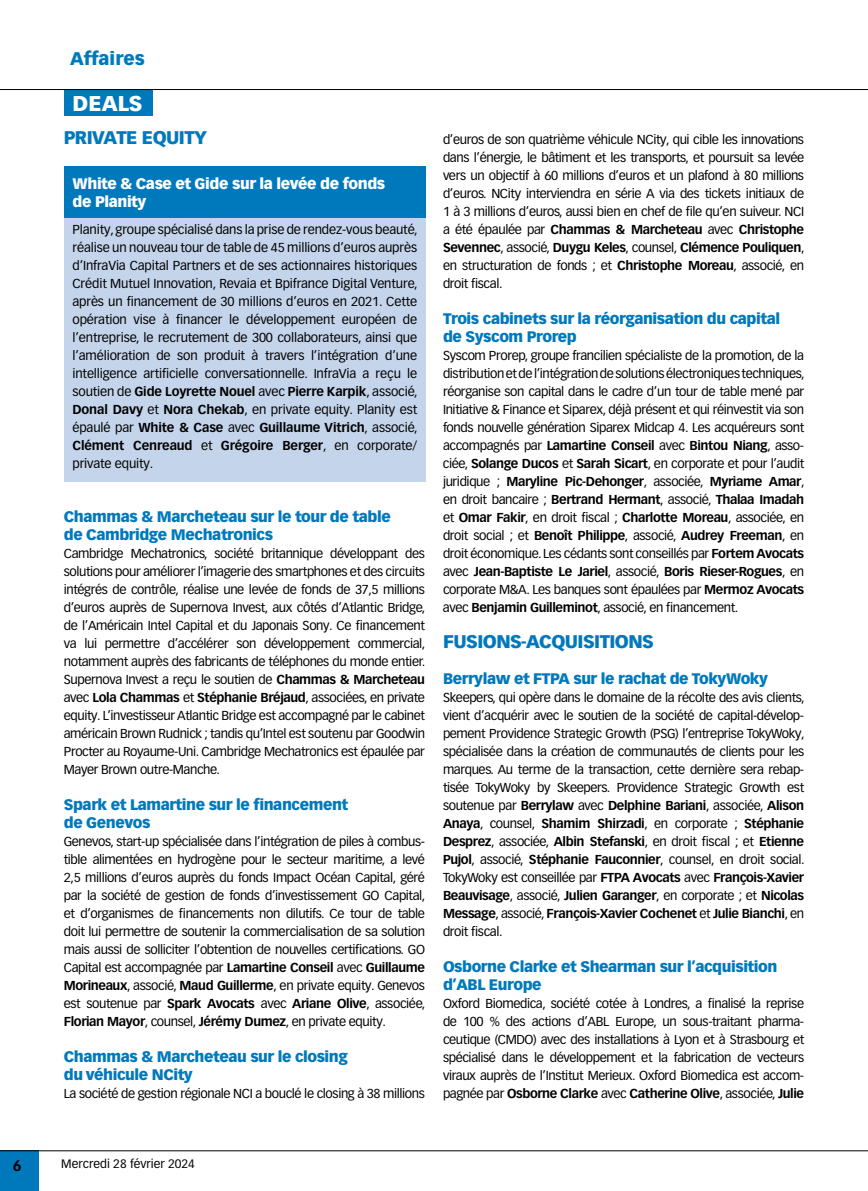
<style>
.page{position:relative;width:868px;height:1191px;background:#fff}
.page>*{position:absolute;margin:0;border:0;box-sizing:border-box;transform-origin:0 0}
.t1{font:900 21px "Vectora LT Pro";color:#fff}
.t2{font:900 18px "Vectora LT Pro";letter-spacing:-.03em;color:#0079bc}
.t3{font:900 18px "Vectora LT Pro";color:#0079bc}
.t4{font:900 15px/18px "Vectora LT Pro";letter-spacing:-.03em;color:#0079bc}
.t5{font:900 15px/18px "Vectora LT Pro";letter-spacing:-.03em;color:#fff}
.t6{font:700 15px "Vectora LT Pro";color:#000}
.t7{font:12.75px/18px "Vectora LT Pro";letter-spacing:-.03em;color:#000;text-align:justify}
.t8{font:12px "Vectora LT Pro";color:#000}
.s1{font-weight:700}
</style>
<div class="page">
<div style="left:0;top:1150px;width:38px;height:41px;background:#0079bc"></div>
<hr style="left:0;top:1150px;width:867px;height:1px;background:#000">
<div style="left:64px;top:90px;width:88px;height:26px;background:#0079bc"></div>
<div style="left:64px;top:207px;width:361px;height:274px;background:#c4d4eb"></div>
<div style="left:64px;top:167px;width:361px;height:51px;background:#0079bc"></div>
<hr style="left:0;top:89px;width:867px;height:1px;background:#000">
<h2 class="t3" style="left:70px;top:47px;width:76px">Affaires</h2>
<h1 class="t1" style="left:72px;top:90px;width:71px">DEALS</h1>
<h2 class="t2" style="left:64px;top:126px;width:145px">PRIVATE EQUITY</h2>
<p class="t5" style="left:73px;top:175px;width:314px">White &amp; Case et Gide sur la levée de fonds de Planity</p>
<p class="t7" style="left:72px;top:221px;width:346px">Planity, groupe spécialisé dans la prise de rendez-vous beauté, réalise un nouveau tour de table de 45 millions d’euros auprès d’InfraVia Capital Partners et de ses actionnaires historiques Crédit Mutuel Innovation, Revaia et Bpifrance Digital Venture, après un financement de 30 millions d’euros en 2021. Cette opération vise à financer le développement européen de l’entreprise, le recrutement de 300 collaborateurs, ainsi que l’amélioration de son produit à travers l’intégration d’une intelligence artificielle conversationnelle. InfraVia a reçu le soutien de <span class="s1">Gide Loyrette Nouel</span> avec <span class="s1">Pierre Karpik</span>, associé, <span class="s1">Donal Davy</span> et <span class="s1">Nora Chekab</span>, en private equity. Planity est épaulé par <span class="s1">White &amp; Case</span> avec <span class="s1">Guillaume Vitrich</span>, associé, <span class="s1">Clément Cenreaud</span> et <span class="s1">Grégoire Berger</span>, en corporate/ private equity.</p>
<p class="t4" style="left:64px;top:508px;width:328px">Chammas &amp; Marcheteau sur le tour de table de Cambridge Mechatronics</p>
<p class="t7" style="left:64px;top:545px;width:363px">Cambridge Mechatronics, société britannique développant des solutions pour améliorer l’imagerie des smartphones et des circuits intégrés de contrôle, réalise une levée de fonds de 37,5 millions d’euros auprès de Supernova Invest, aux côtés d’Atlantic Bridge, de l’Américain Intel Capital et du Japonais Sony. Ce financement va lui permettre d’accélérer son développement commercial, notamment auprès des fabricants de téléphones du monde entier.<br>Supernova Invest a reçu le soutien de <span class="s1">Chammas &amp; Marcheteau </span>avec <span class="s1">Lola Chammas</span> et <span class="s1">Stéphanie Bréjaud</span>, associées, en private equity. L’investisseur Atlantic Bridge est accompagné par le cabinet américain Brown Rudnick ; tandis qu’Intel est soutenu par Goodwin Procter au Royaume-Uni. Cambridge Mechatronics est épaulée par Mayer Brown outre-Manche.</p>
<p class="t4" style="left:64px;top:796px;width:286px">Spark et Lamartine sur le financement de Genevos</p>
<p class="t7" style="left:64px;top:833px;width:363px">Genevos, start-up spécialisée dans l’intégration de piles à combus&shy;tible alimentées en hydrogène pour le secteur maritime, a levé 2,5 millions d’euros auprès du fonds Impact Océan Capital, géré par la société de gestion de fonds d’investissement GO Capital, et d’organismes de financements non dilutifs. Ce tour de table doit lui permettre de soutenir la commercialisation de sa solution mais aussi de solliciter l’obtention de nouvelles certifications. GO Capital est accompagnée par <span class="s1">Lamartine Conseil</span> avec <span class="s1">Guillaume Morineaux</span>, associé, <span class="s1">Maud Guillerme</span>, en private equity. Genevos est soutenue par <span class="s1">Spark Avocats</span> avec <span class="s1">Ariane Olive</span>, associée, <span class="s1">Florian Mayor</span>, counsel, <span class="s1">Jérémy Dumez</span>, en private equity.</p>
<p class="t4" style="left:64px;top:1048px;width:285px">Chammas &amp; Marcheteau sur le closing du véhicule NCity</p>
<p class="t7" style="left:64px;top:1085px;width:362px">La société de gestion régionale NCI a bouclé le closing à 38 millions</p>
<p class="t7" style="left:443px;top:130px;width:363px">d’euros de son quatrième véhicule NCity, qui cible les innovations dans l’énergie, le bâtiment et les transports, et poursuit sa levée vers un objectif à 60 millions d’euros et un plafond à 80 millions d’euros. NCity interviendra en série A via des tickets initiaux de 1 à 3 millions d’euros, aussi bien en chef de file qu’en suiveur. NCI a été épaulée par <span class="s1">Chammas &amp; Marcheteau</span> avec <span class="s1">Christophe Sevennec</span>, associé, <span class="s1">Duygu Keles</span>, counsel, <span class="s1">Clémence Pouliquen</span>, en structuration de fonds ; et <span class="s1">Christophe Moreau</span>, associé, en droit fiscal.</p>
<p class="t4" style="left:443px;top:310px;width:338px">Trois cabinets sur la réorganisation du capital de Syscom Prorep</p>
<p class="t7" style="left:443px;top:347px;width:363px">Syscom Prorep, groupe francilien spécialiste de la promotion, de la distribution et de l’intégration de solutions électroniques techniques, réorganise son capital dans le cadre d’un tour de table mené par Initiative &amp; Finance et Siparex, déjà présent et qui réinvestit via son fonds nouvelle génération Siparex Midcap 4. Les acquéreurs sont accompagnés par <span class="s1">Lamartine Conseil</span> avec <span class="s1">Bintou Niang</span>, asso&shy;ciée, <span class="s1">Solange Ducos</span> et <span class="s1">Sarah Sicart</span>, en corporate et pour l’audit juridique ; <span class="s1">Maryline Pic-Dehonger</span>, associée, <span class="s1">Myriame Amar</span>, en droit bancaire ; <span class="s1">Bertrand Hermant</span>, associé, <span class="s1">Thalaa Imadah </span>et <span class="s1">Omar Fakir</span>, en droit fiscal ; <span class="s1">Charlotte Moreau</span>, associée, en droit social ; et <span class="s1">Benoît Philippe</span>, associé, <span class="s1">Audrey Freeman</span>, en droit économique. Les cédants sont conseillés par <span class="s1">Fortem Avocats </span>avec <span class="s1">Jean-Baptiste Le Jariel</span>, associé, <span class="s1">Boris Rieser-Rogues</span>, en corporate M&amp;A. Les banques sont épaulées par <span class="s1">Mermoz Avocats </span>avec <span class="s1">Benjamin Guilleminot</span>, associé, en financement.</p>
<h2 class="t2" style="left:443px;top:630px;width:212px">FUSIONS-ACQUISITIONS</h2>
<p class="t4" style="left:443px;top:670px;width:326px">Berrylaw et FTPA sur le rachat de TokyWoky</p>
<p class="t7" style="left:443px;top:689px;width:363px">Skeepers, qui opère dans le domaine de la récolte des avis clients, vient d’acquérir avec le soutien de la société de capital-dévelop&shy;pement Providence Strategic Growth (PSG) l’entreprise TokyWoky, spécialisée dans la création de communautés de clients pour les marques. Au terme de la transaction, cette dernière sera rebap&shy;tisée TokyWoky by Skeepers. Providence Strategic Growth est soutenue par <span class="s1">Berrylaw</span> avec <span class="s1">Delphine Bariani</span>, associée, <span class="s1">Alison Anaya</span>, counsel, <span class="s1">Shamim Shirzadi</span>, en corporate ; <span class="s1">Stéphanie Desprez</span>, associée, <span class="s1">Albin Stefanski</span>, en droit fiscal ; et <span class="s1">Etienne Pujol</span>, associé, <span class="s1">Stéphanie Fauconnier</span>, counsel, en droit social.<br>TokyWoky est conseillée par <span class="s1">FTPA Avocats</span> avec <span class="s1">François-Xavier Beauvisage</span>, associé, <span class="s1">Julien Garanger</span>, en corporate ; et <span class="s1">Nicolas Message</span>, associé, <span class="s1">François-Xavier Cochenet</span> et <span class="s1">Julie Bianchi</span>, en droit fiscal.</p>
<p class="t4" style="left:443px;top:958px;width:336px">Osborne Clarke et Shearman sur l’acquisition d’ABL Europe</p>
<p class="t7" style="left:443px;top:995px;width:362px">Oxford Biomedica, société cotée à Londres, a finalisé la reprise de 100 % des actions d’ABL Europe, un sous-traitant pharma&shy;ceutique (CMDO) avec des installations à Lyon et à Strasbourg et spécialisé dans le développement et la fabrication de vecteurs viraux auprès de l’Institut Merieux. Oxford Biomedica est accom&shy;pagnée par <span class="s1">Osborne Clarke</span> avec <span class="s1">Catherine Olive</span>, associée, <span class="s1">Julie</span></p>
<p class="t6" style="left:13px;top:1156px;width:10px">6</p>
<p class="t8" style="left:61px;top:1157px;width:135px">Mercredi 28 février 2024</p>
</div>
